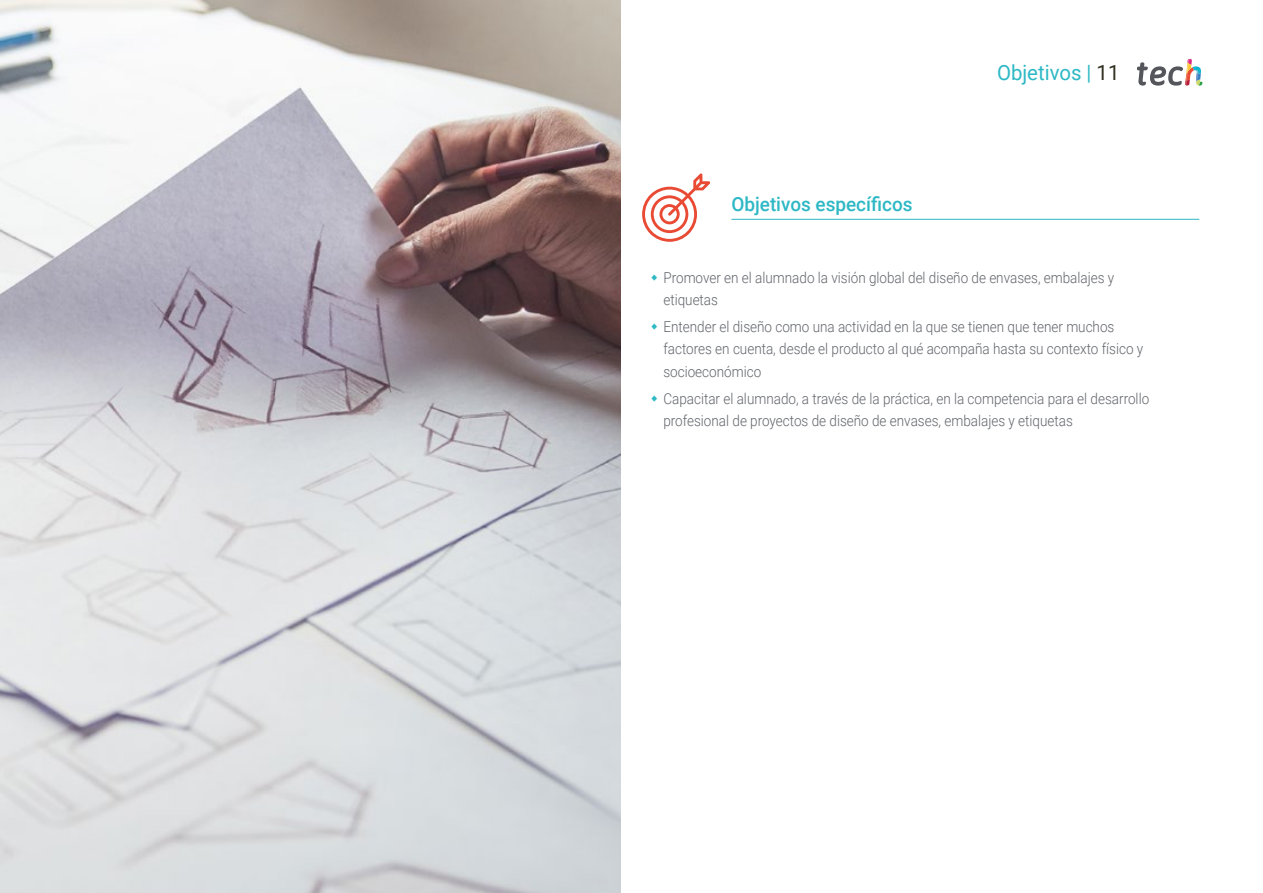
<style>
.page{position:relative;width:1263px;height:893px;background:#fff}
.page>*{position:absolute;margin:0;border:0;box-sizing:border-box;transform-origin:0 0}
.t1{font:21px "Roboto";color:#2db8c5}
.t2{font:500 19.5px "Roboto";color:#2db8c5}
.t3{font:300 15px/22.5px "Roboto";color:#61646a;scale:.9 1}
.s1{color:#312e20}
</style>
<div class="page">
<hr style="left:731px;top:219px;width:468px;height:1px;background:#2db8c5">
<svg style="left:642px;top:173px;width:68px;height:69px"></svg>
<img style="left:0;top:0;width:621px;height:893px">
<svg style="left:1137px;top:59px;width:65px;height:27px"></svg>
<h2 class="t2" style="left:731px;top:190px;width:183px">Objetivos específicos</h2>
<h1 class="t1" style="left:997px;top:57px;width:124px">Objetivos | <span class="s1">11</span></h1>
<p class="t3" style="left:663px;top:265px;width:503px">Promover en el alumnado la visión global del diseño de envases, embalajes y etiquetas</p>
<p class="t3" style="left:663px;top:315px;width:535px">Entender el diseño como una actividad en la que se tienen que tener muchos factores en cuenta, desde el producto al qué acompaña hasta su contexto físico y socioeconómico</p>
<p class="t3" style="left:663px;top:386px;width:541px">Capacitar el alumnado, a través de la práctica, en la competencia para el desarrollo profesional de proyectos de diseño de envases, embalajes y etiquetas</p>
</div>
